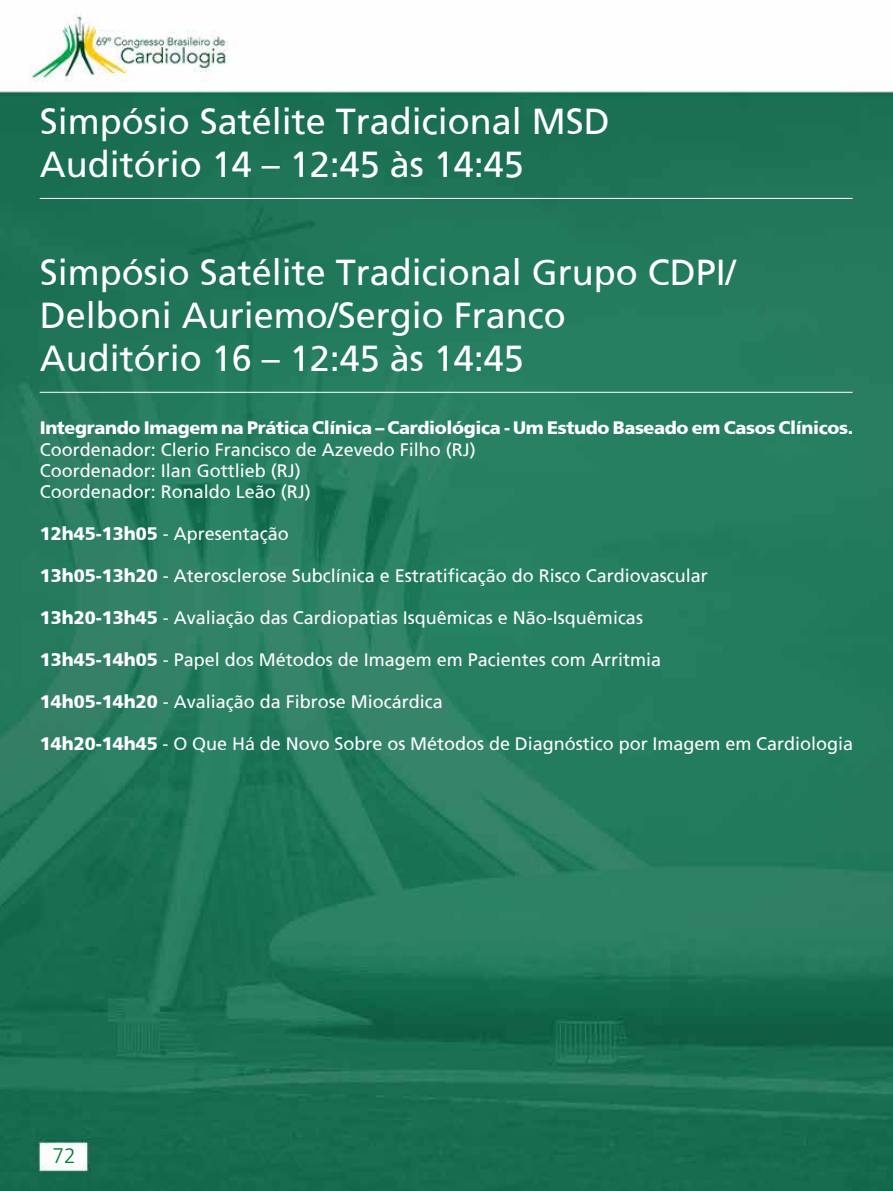
<style>
.page{position:relative;width:893px;height:1191px;background:#fff}
.page>*{position:absolute;margin:0;border:0;box-sizing:border-box;transform-origin:0 0}
.t1{font:36px/43.2px "Frutiger";color:#fff}
.t2{font:300 21px "Frutiger";color:#007e35}
.t3{font:18px/21px "Frutiger";color:#fff}
.t4{font:900 18px "Frutiger";letter-spacing:-.02em;color:#fff}
.s1{font-weight:900}
</style>
<div class="page">
<img style="left:0;top:14px;width:893px;height:1177px">
<hr style="left:40px;top:198px;width:813px;height:1px;background:#fff">
<hr style="left:40px;top:392px;width:813px;height:1px;background:#fff">
<h1 class="t1" style="left:40px;top:99px;width:572px">Simpósio Satélite Tradicional MSD<br>Auditório 14 – 12:45 às 14:45</h1>
<h1 class="t1" style="left:40px;top:250px;width:698px">Simpósio Satélite Tradicional Grupo CDPI/<br>Delboni Auriemo/Sergio Franco<br>Auditório 16 – 12:45 às 14:45</h1>
<p class="t4" style="left:40px;top:417px;width:815px">Integrando Imagem na Prática Clínica – Cardiológica - Um Estudo Baseado em Casos Clínicos.</p>
<p class="t3" style="left:40px;top:438px;width:438px">Coordenador: Clerio Francisco de Azevedo Filho (RJ)<br>Coordenador: Ilan Gottlieb (RJ)<br>Coordenador: Ronaldo Leão (RJ)</p>
<p class="t3" style="left:40px;top:522px;width:251px"><span class="s1">12h45-13h05</span> - Apresentação</p>
<p class="t3" style="left:40px;top:564px;width:670px"><span class="s1">13h05-13h20</span> - Aterosclerose Subclínica e Estratificação do Risco Cardiovascular</p>
<p class="t3" style="left:40px;top:606px;width:605px"><span class="s1">13h20-13h45</span> - Avaliação das Cardiopatias Isquêmicas e Não-Isquêmicas</p>
<p class="t3" style="left:40px;top:648px;width:623px"><span class="s1">13h45-14h05</span> - Papel dos Métodos de Imagem em Pacientes com Arritmia</p>
<p class="t3" style="left:40px;top:690px;width:405px"><span class="s1">14h05-14h20</span> - Avaliação da Fibrose Miocárdica</p>
<p class="t3" style="left:40px;top:732px;width:815px"><span class="s1">14h20-14h45</span> - O Que Há de Novo Sobre os Métodos de Diagnóstico por Imagem em Cardiologia</p>
<p class="t2" style="left:52px;top:1144px;width:25px">72</p>
</div>
